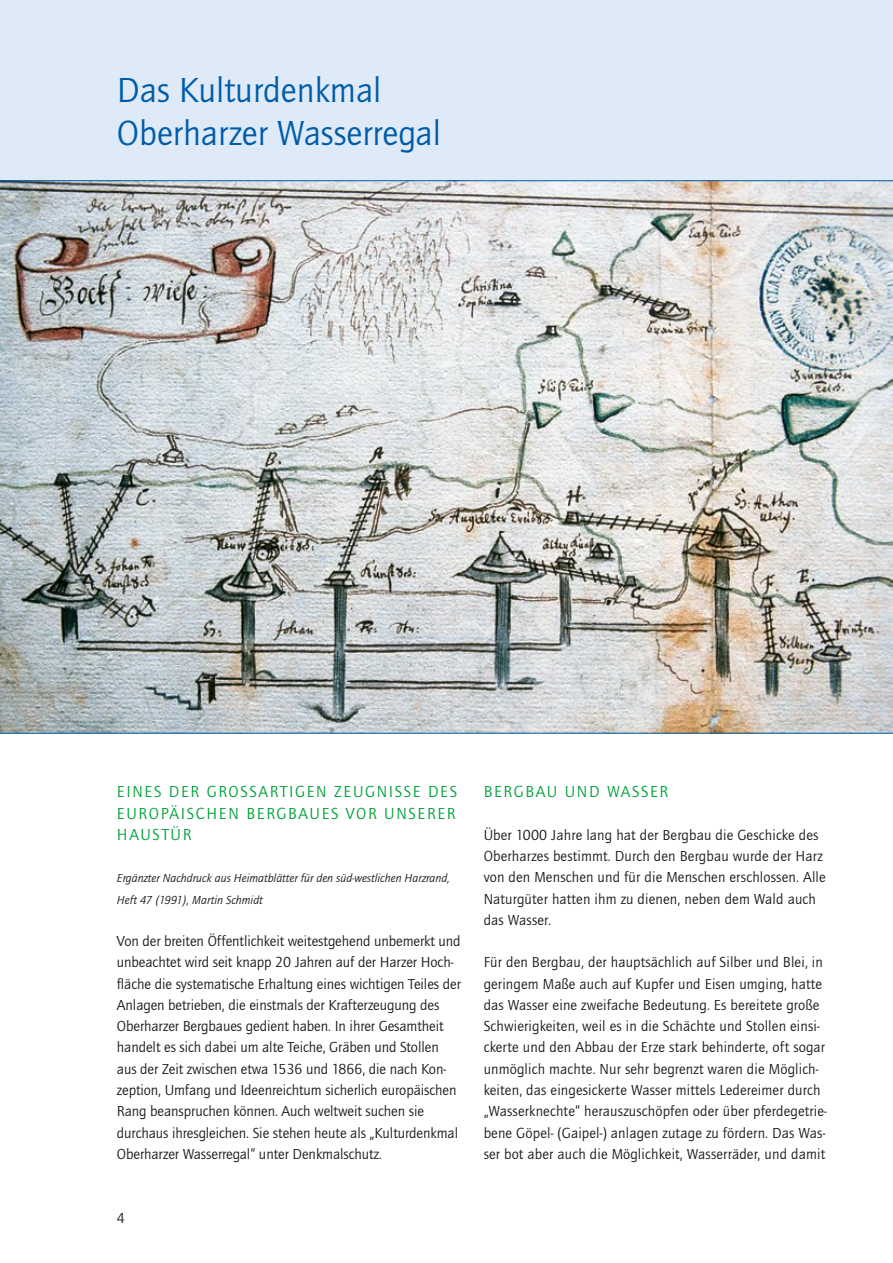
<style>
.page{position:relative;width:893px;height:1263px;background:#fff}
.page>*{position:absolute;margin:0;border:0;box-sizing:border-box;transform-origin:0 0}
.t1{font:36px/42.5px "Quay Itc T";color:#005ca9}
.t2{font:16.5px/21.3px "Quay Itc T";letter-spacing:.1em;color:#00a139;text-align:justify}
.t3{font:15px/21.3px "Quay Itc T";letter-spacing:.005em;color:#1a1a18}
.t4{font:italic 12px/21.3px "Quay Itc T";color:#1a1a18}
</style>
<div class="page">
<div style="left:0;top:0;width:893px;height:181px;background:#deeaf8"></div>
<img style="left:0;top:181px;width:893px;height:552px">
<hr style="left:0;top:733px;width:893px;height:1px;background:#005ca9">
<hr style="left:0;top:180px;width:893px;height:1px;background:#005ca9">
<h1 class="t1" style="left:117px;top:69px;width:326px">Das Kulturdenkmal<br>Oberharzer Wasserregal</h1>
<p class="t2" style="left:117px;top:781px;width:342px">EINES DER GROSSARTIGEN ZEUGNISSE DES EUROPÄISCHEN BERGBAUES VOR UNSERER HAUSTÜR</p>
<p class="t4" style="left:117px;top:868px;width:334px">Ergänzter Nachdruck aus Heimatblätter für den süd-westlichen Harzrand,<br>Heft 47 (1991), Martin Schmidt</p>
<p class="t3" style="left:117px;top:930px;width:345px">Von der breiten Öffentlichkeit weitestgehend unbemerkt und unbeachtet wird seit knapp 20 Jahren auf der Harzer Hoch&shy;fläche die systematische Erhaltung eines wichtigen Teiles der Anlagen betrieben, die einstmals der Krafterzeugung des Oberharzer Bergbaues gedient haben. In ihrer Gesamtheit handelt es sich dabei um alte Teiche, Gräben und Stollen aus der Zeit zwischen etwa 1536 und 1866, die nach Kon&shy;zeption, Umfang und Ideenreichtum sicherlich europäischen Rang beanspruchen können. Auch weltweit suchen sie durchaus ihresgleichen. Sie stehen heute als „Kulturdenkmal Oberharzer Wasserregal“ unter Denkmalschutz.</p>
<p class="t3" style="left:117px;top:1207px;width:9px">4</p>
<p class="t2" style="left:484px;top:781px;width:186px">BERGBAU UND WASSER</p>
<p class="t3" style="left:484px;top:824px;width:344px">Über 1000 Jahre lang hat der Bergbau die Geschicke des Oberharzes bestimmt. Durch den Bergbau wurde der Harz von den Menschen und für die Menschen erschlossen. Alle Naturgüter hatten ihm zu dienen, neben dem Wald auch das Wasser.</p>
<p class="t3" style="left:484px;top:951px;width:345px">Für den Bergbau, der hauptsächlich auf Silber und Blei, in geringem Maße auch auf Kupfer und Eisen umging, hatte das Wasser eine zweifache Bedeutung. Es bereitete große Schwierigkeiten, weil es in die Schächte und Stollen einsi&shy;ckerte und den Abbau der Erze stark behinderte, oft sogar unmöglich machte. Nur sehr begrenzt waren die Möglich&shy;keiten, das eingesickerte Wasser mittels Ledereimer durch „Wasserknechte“ herauszuschöpfen oder über pferdegetrie&shy;bene Göpel- (Gaipel-) anlagen zutage zu fördern. Das Was&shy;ser bot aber auch die Möglichkeit, Wasserräder, und damit</p>
</div>
